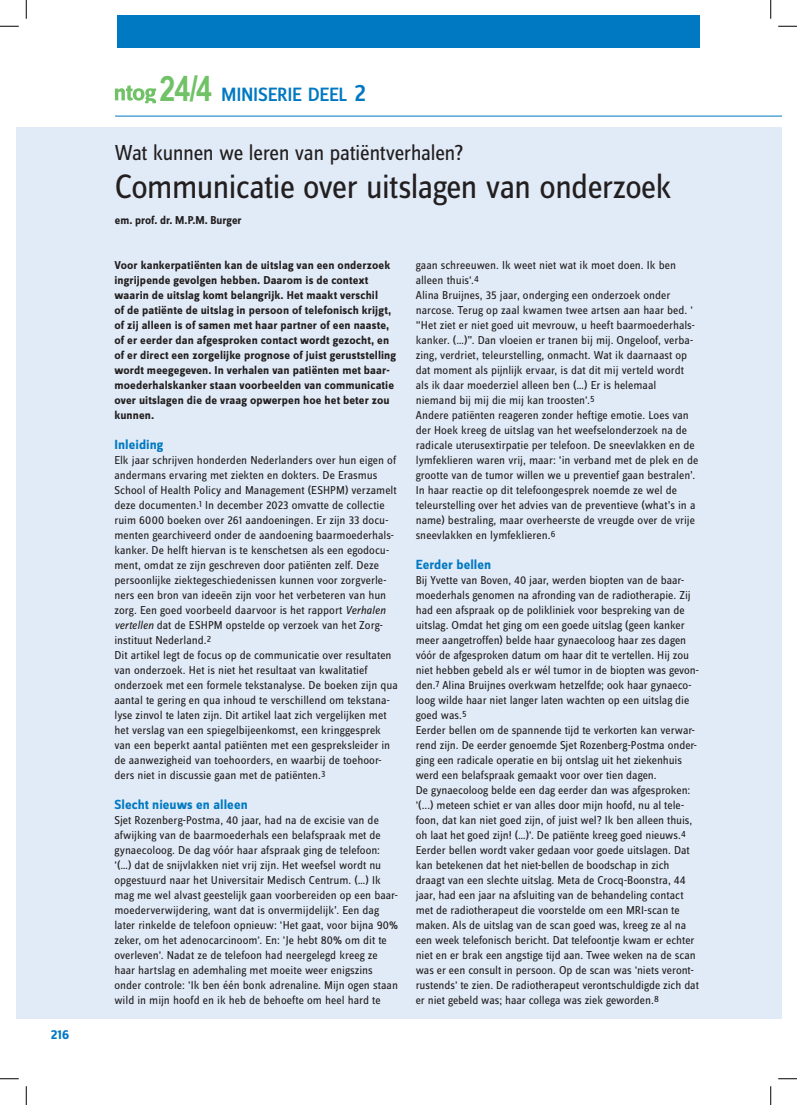
<style>
.page{position:relative;width:797px;height:1105px;background:#fff}
.page>*{position:absolute;margin:0;border:0;box-sizing:border-box;transform-origin:0 0}
.t1{font:35px "Zine Sans Dis";letter-spacing:-.025em;color:#231f20}
.t2{font:700 35px "Arial Narrow";color:#71c167}
.t3{font:22.5px "Zine Sans Dis";letter-spacing:-.02em;color:#231f20}
.t4{font:20px "Zine Sans Dis Medium Roman Tf SC800";letter-spacing:-.015em;color:#0079c2}
.t5{font:700 13.75px "Zine Sans Dis";letter-spacing:.005em;color:#0079c2}
.t6{font:11.88px/15px "Zine Sans Dis";color:#231f20}
.t7{font:700 11.88px/15px "Zine Sans Dis";letter-spacing:.01em;color:#231f20}
.s1{font-size:25px}
.s2{font-style:italic}
</style>
<div class="page">
<div style="left:118px;top:16px;width:581px;height:32px;background:#0079c2"></div>
<hr style="left:115px;top:116px;width:666px;height:1px;background:#0079c2">
<svg style="left:115px;top:85px;width:41px;height:18px"></svg>
<div style="left:16px;top:127px;width:765px;height:892px;background:#e1ebf7"></div>
<svg style="left:0;top:25px;width:19px;height:2px"></svg>
<svg style="left:778px;top:25px;width:19px;height:2px"></svg>
<svg style="left:0;top:1078px;width:19px;height:1px"></svg>
<svg style="left:778px;top:1078px;width:19px;height:1px"></svg>
<svg style="left:25px;top:0;width:2px;height:19px"></svg>
<svg style="left:25px;top:1086px;width:2px;height:19px"></svg>
<svg style="left:770px;top:0;width:1px;height:19px"></svg>
<svg style="left:770px;top:1086px;width:1px;height:19px"></svg>
<p class="t5" style="left:51px;top:1028px;width:20px">216</p>
<h1 class="t2" style="left:159px;top:68px;width:54px">24/4</h1>
<h3 class="t4" style="left:221px;top:85px;width:147px">MINISERIE DEEL <span class="s1">2</span></h3>
<h2 class="t3" style="left:115px;top:142px;width:350px">Wat kunnen we leren van patiëntverhalen?</h2>
<h1 class="t1" style="left:115px;top:170px;width:558px">Communicatie over uitslagen van onderzoek</h1>
<p class="t7" style="left:115px;top:213px;width:128px">em. prof. dr. M.P.M. Burger</p>
<p class="t7" style="left:114px;top:258px;width:283px">Voor kankerpatiënten kan de uitslag van een onderzoek ingrijpende gevolgen hebben. Daarom is de context waarin de uitslag komt belangrijk. Het maakt verschil<br>of de patiënte de uitslag in persoon of telefonisch krijgt, of zij alleen is of samen met haar partner of een naaste, of er eerder dan afgesproken contact wordt gezocht, en of er direct een zorgelijke prognose of juist geruststelling wordt meegegeven. In verhalen van patiënten met baar&shy;moederhalskanker staan voorbeelden van communicatie over uitslagen die de vraag opwerpen hoe het beter zou kunnen.</p>
<p class="t5" style="left:114px;top:438px;width:50px">Inleiding</p>
<p class="t6" style="left:114px;top:453px;width:285px">Elk jaar schrijven honderden Nederlanders over hun eigen of andermans ervaring met ziekten en dokters. De Erasmus School of Health Policy and Management (ESHPM) verzamelt deze documenten.<sup>1</sup> In december 2023 omvatte de collectie ruim 6000 boeken over 261 aandoeningen. Er zijn 33 docu&shy;menten gearchiveerd onder de aandoening baarmoederhals&shy;kanker. De helft hiervan is te kenschetsen als een egodocu&shy;ment, omdat ze zijn geschreven door patiënten zelf. Deze persoonlijke ziektegeschiedenissen kunnen voor zorgverle&shy;ners een bron van ideeën zijn voor het verbeteren van hun zorg. Een goed voorbeeld daarvoor is het rapport <span class="s2">Verhalen vertellen</span> dat de ESHPM opstelde op verzoek van het Zorg&shy;instituut Nederland.<sup>2<br></sup>Dit artikel legt de focus op de communicatie over resultaten van onderzoek. Het is niet het resultaat van kwalitatief onderzoek met een formele tekstanalyse. De boeken zijn qua aantal te gering en qua inhoud te verschillend om tekstana&shy;lyse zinvol te laten zijn. Dit artikel laat zich vergelijken met het verslag van een spiegelbijeenkomst, een kringgesprek van een beperkt aantal patiënten met een gespreksleider in de aanwezigheid van toehoorders, en waarbij de toehoor&shy;ders niet in discussie gaan met de patiënten.<sup>3</sup></p>
<p class="t5" style="left:114px;top:798px;width:135px">Slecht nieuws en alleen</p>
<p class="t6" style="left:114px;top:813px;width:285px">Sjet Rozenberg-Postma, 40 jaar, had na de excisie van de afwijking van de baarmoederhals een belafspraak met de gynaecoloog. De dag vóór haar afspraak ging de telefoon: '(…) dat de snijvlakken niet vrij zijn. Het weefsel wordt nu opgestuurd naar het Universitair Medisch Centrum. (…) Ik mag me wel alvast geestelijk gaan voorbereiden op een baar&shy;moederverwijdering, want dat is onvermijdelijk’. Een dag later rinkelde de telefoon opnieuw: 'Het gaat, voor bijna 90% zeker, om het adenocarcinoom'. En: 'Je hebt 80% om dit te overleven'. Nadat ze de telefoon had neergelegd kreeg ze haar hartslag en ademhaling met moeite weer enigszins onder controle: 'Ik ben één bonk adrenaline. Mijn ogen staan wild in mijn hoofd en ik heb de behoefte om heel hard te</p>
<p class="t6" style="left:416px;top:258px;width:284px">gaan schreeuwen. Ik weet niet wat ik moet doen. Ik ben alleen thuis'.<sup>4<br></sup>Alina Bruijnes, 35 jaar, onderging een onderzoek onder narcose. Terug op zaal kwamen twee artsen aan haar bed. ' “Het ziet er niet goed uit mevrouw, u heeft baarmoederhals&shy;kanker. (…)”. Dan vloeien er tranen bij mij. Ongeloof, verba&shy;zing, verdriet, teleurstelling, onmacht. Wat ik daarnaast op dat moment als pijnlijk ervaar, is dat dit mij verteld wordt als ik daar moederziel alleen ben (…) Er is helemaal niemand bij mij die mij kan troosten'.<sup>5<br></sup>Andere patiënten reageren zonder heftige emotie. Loes van der Hoek kreeg de uitslag van het weefselonderzoek na de radicale uterusextirpatie per telefoon. De sneevlakken en de lymfeklieren waren vrij, maar: ‘in verband met de plek en de grootte van de tumor willen we u preventief gaan bestralen’.<br>In haar reactie op dit telefoongesprek noemde ze wel de teleurstelling over het advies van de preventieve (what’s in a name) bestraling, maar overheerste de vreugde over de vrije sneevlakken en lymfeklieren.<sup>6</sup></p>
<p class="t5" style="left:416px;top:558px;width:77px">Eerder bellen</p>
<p class="t6" style="left:416px;top:573px;width:285px">Bij Yvette van Boven, 40 jaar, werden biopten van de baar&shy;moederhals genomen na afronding van de radiotherapie. Zij had een afspraak op de polikliniek voor bespreking van de uitslag. Omdat het ging om een goede uitslag (geen kanker meer aangetroffen) belde haar gynaecoloog haar zes dagen vóór de afgesproken datum om haar dit te vertellen. Hij zou niet hebben gebeld als er wél tumor in de biopten was gevon&shy;den.<sup>7</sup> Alina Bruijnes overkwam hetzelfde; ook haar gynaeco&shy;loog wilde haar niet langer laten wachten op een uitslag die goed was.<sup>5<br></sup>Eerder bellen om de spannende tijd te verkorten kan verwar&shy;rend zijn. De eerder genoemde Sjet Rozenberg-Postma onder&shy;ging een radicale operatie en bij ontslag uit het ziekenhuis werd een belafspraak gemaakt voor over tien dagen.<br>De gynaecoloog belde een dag eerder dan was afgesproken: '(...) meteen schiet er van alles door mijn hoofd, nu al tele&shy;foon, dat kan niet goed zijn, of juist wel? Ik ben alleen thuis, oh laat het goed zijn! (…)'. De patiënte kreeg goed nieuws.<sup>4<br></sup>Eerder bellen wordt vaker gedaan voor goede uitslagen. Dat kan betekenen dat het niet-bellen de boodschap in zich draagt van een slechte uitslag. Meta de Crocq-Boonstra, 44 jaar, had een jaar na afsluiting van de behandeling contact met de radiotherapeut die voorstelde om een MRI-scan te maken. Als de uitslag van de scan goed was, kreeg ze al na een week telefonisch bericht. Dat telefoontje kwam er echter niet en er brak een angstige tijd aan. Twee weken na de scan was er een consult in persoon. Op de scan was 'niets veront&shy;rustends' te zien. De radiotherapeut verontschuldigde zich dat er niet gebeld was; haar collega was ziek geworden.<sup>8</sup></p>
</div>
